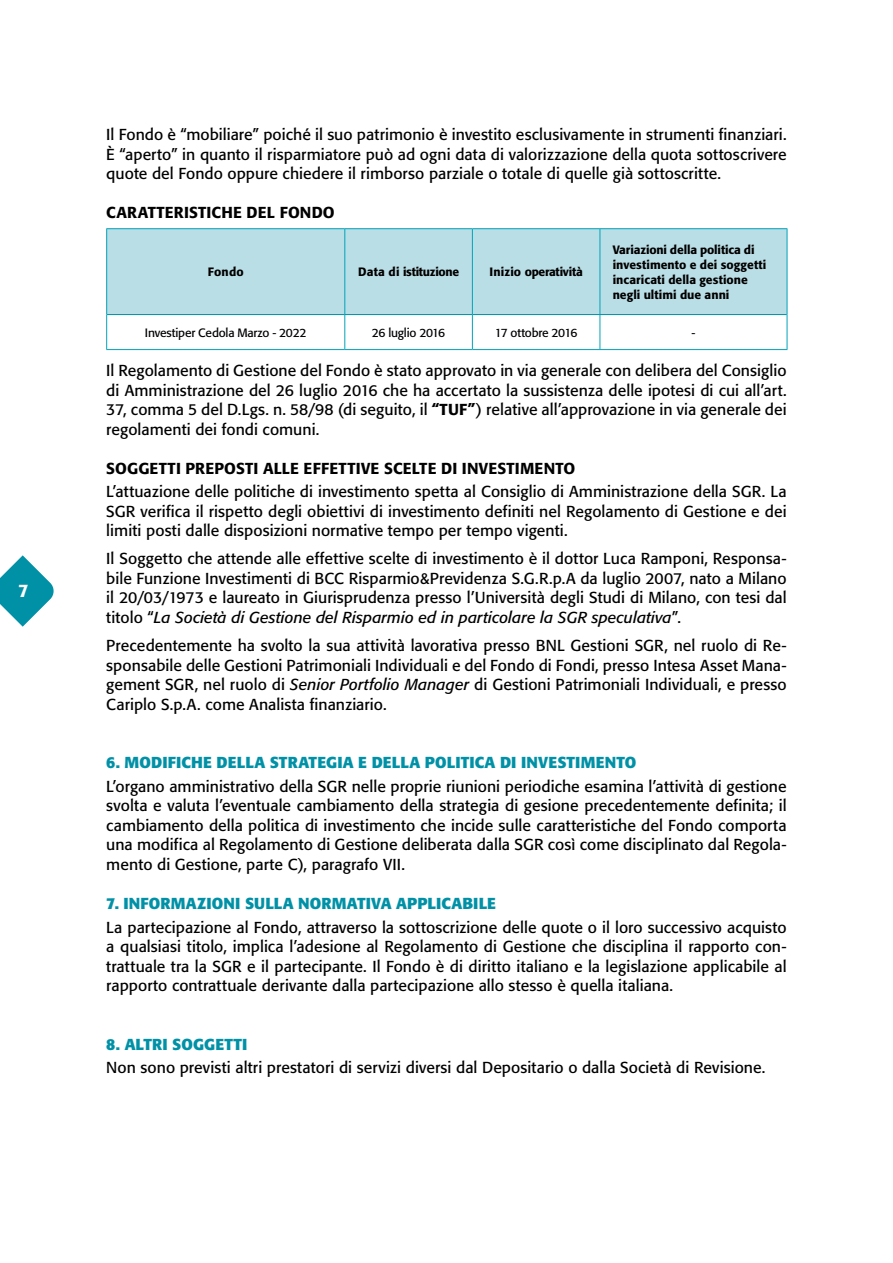
<style>
.page{position:relative;width:893px;height:1263px;background:#fff}
.page>*{position:absolute;margin:0;border:0;box-sizing:border-box;transform-origin:0 0}
.t1{font:500 18px "Formata";color:#fff}
.t2{font:15.75px/19.5px "Formata";letter-spacing:.005em;color:#000;text-align:justify}
.t3{font:700 15.75px "Formata";letter-spacing:.01em;color:#0091a7}
.t4{font:500 15.75px "Formata";letter-spacing:.015em;color:#000}
.t5{font:500 12px/15px "Formata";color:#000}
.t6{font:12px "Formata";letter-spacing:-.015em;color:#000}
.t7{font:500 12px "Formata";letter-spacing:-.02em;color:#000}
.s1{font-weight:500}
.s2{font-style:italic}
</style>
<div class="page">
<svg style="left:0;top:555px;width:54px;height:72px"></svg>
<div style="left:107px;top:229px;width:680px;height:85px;background:#badee6"></div>
<hr style="left:106px;top:229px;width:1px;height:86px;background:#00a4b9">
<hr style="left:106px;top:228px;width:239px;height:1px;background:#00a4b9">
<hr style="left:344px;top:229px;width:1px;height:85px;background:#00a4b9">
<hr style="left:345px;top:228px;width:127px;height:1px;background:#00a4b9">
<hr style="left:472px;top:229px;width:1px;height:85px;background:#00a4b9">
<hr style="left:472px;top:228px;width:128px;height:1px;background:#00a4b9">
<hr style="left:600px;top:229px;width:1px;height:85px;background:#00a4b9">
<hr style="left:600px;top:228px;width:187px;height:1px;background:#00a4b9">
<hr style="left:787px;top:229px;width:1px;height:86px;background:#00a4b9">
<hr style="left:106px;top:315px;width:1px;height:34px;background:#00a4b9">
<hr style="left:107px;top:314px;width:238px;height:1px;background:#0091a7">
<hr style="left:344px;top:315px;width:1px;height:34px;background:#00a4b9">
<hr style="left:345px;top:314px;width:127px;height:1px;background:#0091a7">
<hr style="left:472px;top:315px;width:1px;height:34px;background:#00a4b9">
<hr style="left:472px;top:314px;width:128px;height:1px;background:#0091a7">
<hr style="left:600px;top:315px;width:1px;height:34px;background:#00a4b9">
<hr style="left:600px;top:314px;width:187px;height:1px;background:#0091a7">
<hr style="left:787px;top:315px;width:1px;height:34px;background:#00a4b9">
<hr style="left:106px;top:349px;width:239px;height:1px;background:#00a4b9">
<hr style="left:345px;top:349px;width:127px;height:1px;background:#00a4b9">
<hr style="left:472px;top:349px;width:128px;height:1px;background:#00a4b9">
<hr style="left:600px;top:349px;width:187px;height:1px;background:#00a4b9">
<p class="t1" style="left:18px;top:579px;width:12px">7</p>
<p class="t2" style="left:106px;top:125px;width:682px">Il Fondo è “mobiliare” poiché il suo patrimonio è investito esclusivamente in strumenti finanziari.<br>È “aperto” in quanto il risparmiatore può ad ogni data di valorizzazione della quota sottoscrivere quote del Fondo oppure chiedere il rimborso parziale o totale di quelle già sottoscritte.</p>
<p class="t4" style="left:106px;top:203px;width:230px">CARATTERISTICHE DEL FONDO</p>
<p class="t5" style="left:208px;top:265px;width:37px">Fondo</p>
<p class="t7" style="left:358px;top:265px;width:102px">Data di istituzione</p>
<p class="t5" style="left:489px;top:265px;width:95px">Inizio operatività</p>
<p class="t5" style="left:613px;top:242px;width:155px">Variazioni della politica di investimento e dei soggetti incaricati della gestione negli ultimi due anni</p>
<p class="t6" style="left:145px;top:325px;width:163px">Investiper Cedola Marzo - 2022</p>
<p class="t6" style="left:372px;top:325px;width:75px">26 luglio 2016</p>
<p class="t6" style="left:495px;top:325px;width:84px">17 ottobre 2016</p>
<p class="t6" style="left:691px;top:325px;width:5px">-</p>
<p class="t2" style="left:106px;top:361px;width:682px">Il Regolamento di Gestione del Fondo è stato approvato in via generale con delibera del Consiglio di Amministrazione del 26 luglio 2016 che ha accertato la sussistenza delle ipotesi di cui all’art.<br>37, comma 5 del D.Lgs. n. 58/98 (di seguito, il <span class="s1">“TUF”</span>) relative all’approvazione in via generale dei regolamenti dei fondi comuni.</p>
<p class="t4" style="left:106px;top:458px;width:471px">SOGGETTI PREPOSTI ALLE EFFETTIVE SCELTE DI INVESTIMENTO</p>
<p class="t2" style="left:106px;top:482px;width:682px">L’attuazione delle politiche di investimento spetta al Consiglio di Amministrazione della SGR. La SGR verifica il rispetto degli obiettivi di investimento definiti nel Regolamento di Gestione e dei limiti posti dalle disposizioni normative tempo per tempo vigenti.</p>
<p class="t2" style="left:106px;top:549px;width:682px">Il Soggetto che attende alle effettive scelte di investimento è il dottor Luca Ramponi, Responsa&shy;bile Funzione Investimenti di BCC Risparmio&amp;Previdenza S.G.R.p.A da luglio 2007, nato a Milano il 20/03/1973 e laureato in Giurisprudenza presso l’Università degli Studi di Milano, con tesi dal titolo “<span class="s2">La Società di Gestione del Risparmio ed in particolare la SGR speculativa</span>”.</p>
<p class="t2" style="left:106px;top:636px;width:682px">Precedentemente ha svolto la sua attività lavorativa presso BNL Gestioni SGR, nel ruolo di Re&shy;sponsabile delle Gestioni Patrimoniali Individuali e del Fondo di Fondi, presso Intesa Asset Mana&shy;gement SGR, nel ruolo di <span class="s2">Senior Portfolio Manager</span> di Gestioni Patrimoniali Individuali, e presso Cariplo S.p.A. come Analista finanziario.</p>
<p class="t3" style="left:106px;top:752px;width:532px">6. MODIFICHE DELLA STRATEGIA E DELLA POLITICA DI INVESTIMENTO</p>
<p class="t2" style="left:106px;top:776px;width:682px">L’organo amministrativo della SGR nelle proprie riunioni periodiche esamina l’attività di gestione svolta e valuta l’eventuale cambiamento della strategia di gesione precedentemente definita; il cambiamento della politica di investimento che incide sulle caratteristiche del Fondo comporta una modifica al Regolamento di Gestione deliberata dalla SGR così come disciplinato dal Regola&shy;mento di Gestione, parte C), paragrafo VII.</p>
<p class="t3" style="left:106px;top:893px;width:391px">7. INFORMAZIONI SULLA NORMATIVA APPLICABILE</p>
<p class="t2" style="left:106px;top:917px;width:682px">La partecipazione al Fondo, attraverso la sottoscrizione delle quote o il loro successivo acquisto a qualsiasi titolo, implica l’adesione al Regolamento di Gestione che disciplina il rapporto con&shy;trattuale tra la SGR e il partecipante. Il Fondo è di diritto italiano e la legislazione applicabile al rapporto contrattuale derivante dalla partecipazione allo stesso è quella italiana.</p>
<p class="t3" style="left:106px;top:1034px;width:143px">8. ALTRI SOGGETTI</p>
<p class="t2" style="left:106px;top:1058px;width:661px">Non sono previsti altri prestatori di servizi diversi dal Depositario o dalla Società di Revisione.</p>
</div>
